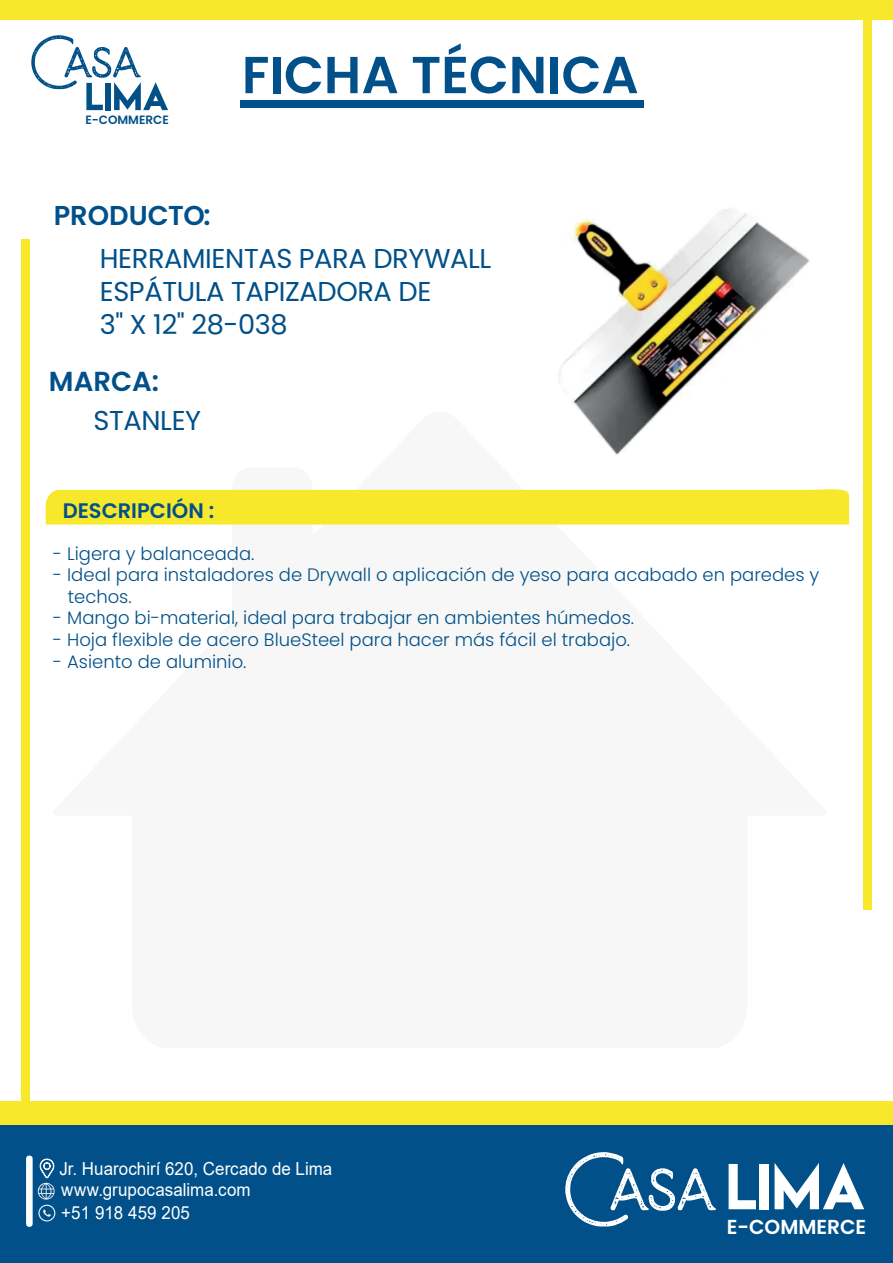
<style>
.page{position:relative;width:893px;height:1263px;background:#fff}
.page>*{position:absolute;margin:0;border:0;box-sizing:border-box;transform-origin:0 0}
.t1{font:600 52.05px "Poppins";color:#015089}
.t2{font:600 27.45px "Poppins";color:#015089}
.t3{font:27.3px/32.7px "Poppins";letter-spacing:-.015em;color:#015089}
.t4{font:600 27.3px "Poppins";color:#015089}
.t5{font:600 21px "Poppins";color:#015089}
.t6{font:600 20.25px "Poppins";color:#fff}
.t7{font:300 18px/21.6px "Poppins";color:#015089}
.t8{font:18px/20.7px "Arial";color:#fff;scale:.94 1}
.t9{font:600 12px "Poppins";color:#015087}
</style>
<div class="page">
<div style="left:0;top:1101px;width:893px;height:161px;background:#f8e82c"></div>
<div style="left:0;top:0;width:893px;height:20px;background:#f8e82c"></div>
<div style="left:864px;top:0;width:8px;height:909px;background:#f8e82c"></div>
<div style="left:22px;top:240px;width:8px;height:950px;background:#f8e82c"></div>
<div style="left:0;top:1125px;width:893px;height:138px;background:#015089"></div>
<svg style="left:43px;top:1209px;width:8px;height:8px"></svg>
<div style="left:38px;top:1205px;width:17px;height:16px;border:1px solid #f2f3f4;border-radius:50%"></div>
<svg style="left:729px;top:1164px;width:27px;height:45px"></svg>
<div style="left:760px;top:1164px;width:9px;height:45px;background:#fff"></div>
<svg style="left:775px;top:1163px;width:89px;height:46px"></svg>
<svg style="left:565px;top:1152px;width:151px;height:74px"></svg>
<div style="left:26px;top:1155px;width:7px;height:72px;background:#fff;border-radius:3px"></div>
<svg style="left:38px;top:1158px;width:17px;height:41px"></svg>
<div style="left:240px;top:100px;width:404px;height:7px;background:#015089"></div>
<svg style="left:31px;top:35px;width:137px;height:75px"></svg>
<div style="left:46px;top:489px;width:803px;height:35px;background:#f8e82c"></div>
<img style="left:559px;top:208px;width:251px;height:247px">
<p class="t9" style="left:86px;top:113px;width:85px">E-COMMERCE</p>
<h1 class="t1" style="left:242px;top:45px;width:398px">FICHA TÉCNICA</h1>
<h3 class="t4" style="left:54px;top:199px;width:158px">PRODUCTO:</h3>
<h3 class="t3" style="left:100px;top:242px;width:393px">HERRAMIENTAS PARA DRYWALL<br>ESPÁTULA TAPIZADORA DE<br>3" X 12" 28-038</h3>
<h2 class="t2" style="left:49px;top:365px;width:112px">MARCA:</h2>
<h3 class="t3" style="left:93px;top:404px;width:109px">STANLEY</h3>
<p class="t5" style="left:63px;top:498px;width:153px">DESCRIPCIÓN :</p>
<p class="t7" style="left:53px;top:543px;width:203px">- Ligera y balanceada.</p>
<p class="t7" style="left:68px;top:564px;width:753px;text-indent:-15px">- Ideal para instaladores de Drywall o aplicación de yeso para acabado en paredes y techos.</p>
<p class="t7" style="left:53px;top:607px;width:583px">- Mango bi-material, ideal para trabajar en ambientes húmedos.</p>
<p class="t7" style="left:53px;top:629px;width:579px">- Hoja flexible de acero BlueSteel para hacer más fácil el trabajo.</p>
<p class="t7" style="left:53px;top:651px;width:195px">- Asiento de aluminio.</p>
<p class="t8" style="left:59px;top:1158px;width:292px">Jr. Huarochirí 620, Cercado de Lima www.grupocasalima.com</p>
<p class="t8" style="left:61px;top:1202px;width:138px">+51 918 459 205</p>
<p class="t6" style="left:727px;top:1215px;width:141px">E-COMMERCE</p>
</div>
